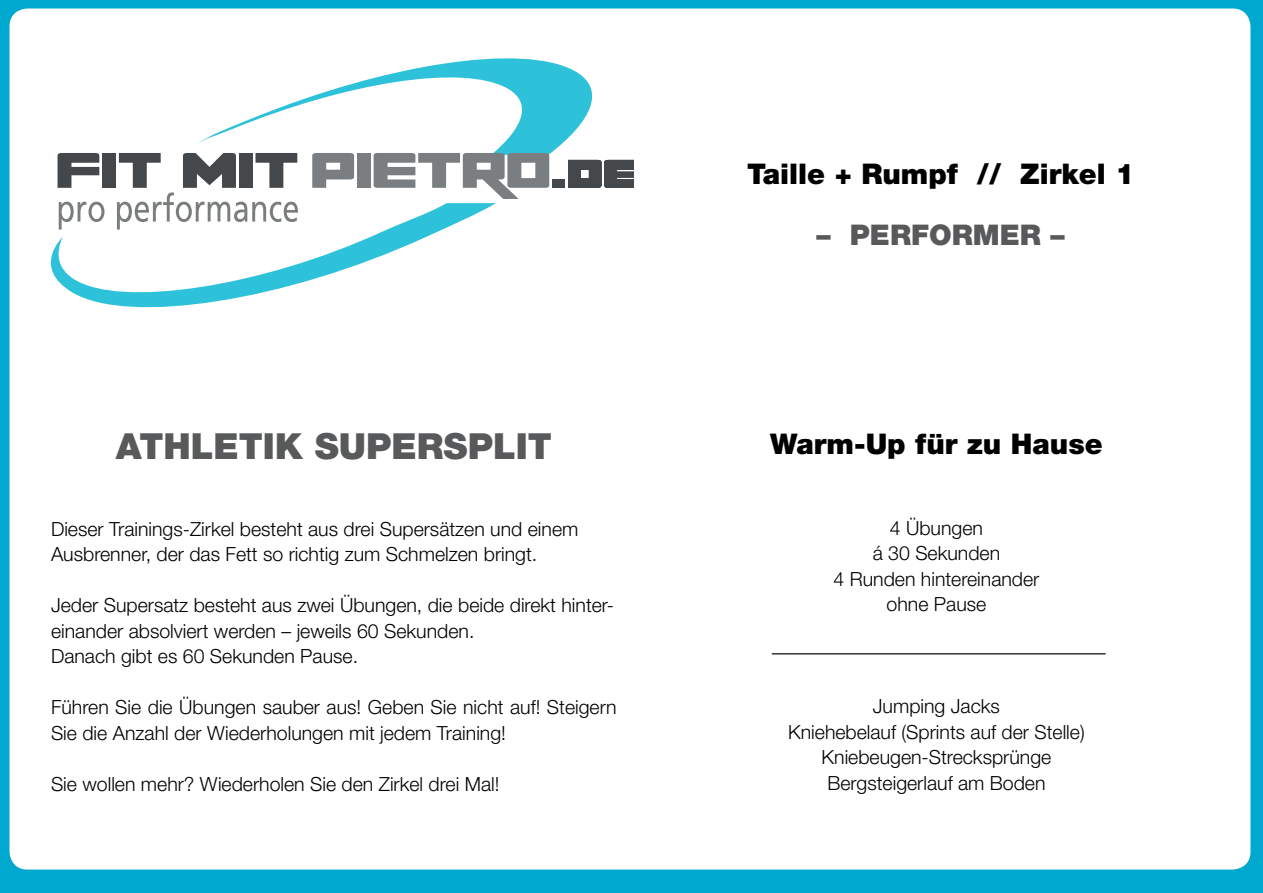
<style>
.page{position:relative;width:1263px;height:893px;background:#00a7ce}
.page>*{position:absolute;margin:0;border:0;box-sizing:border-box;transform-origin:0 0}
.t1{font:900 36px "Helvetica Neue LT Std";color:#58595b}
.t2{font:900 28.5px "Helvetica Neue LT Std";color:#000}
.t3{font:900 28.5px "Helvetica Neue LT Std";color:#58595b}
.t4{font:300 19.5px/25.5px "Helvetica Neue LT Std";color:#000}
</style>
<div class="page">
<div style="left:10px;top:9px;width:1240px;height:860px;background:#fff;border-radius:18px"></div>
<hr style="left:772px;top:653px;width:334px;height:1px;background:#000">
<svg style="left:50px;top:58px;width:549px;height:250px"></svg>
<svg style="left:58px;top:153px;width:41px;height:35px"></svg>
<div style="left:102px;top:153px;width:14px;height:35px;background:#45484a"></div>
<svg style="left:312px;top:153px;width:42px;height:35px"></svg>
<div style="left:357px;top:153px;width:14px;height:35px;background:#7b7e80"></div>
<svg style="left:374px;top:153px;width:175px;height:46px"></svg>
<svg style="left:59px;top:202px;width:45px;height:28px"></svg>
<svg style="left:117px;top:153px;width:181px;height:77px"></svg>
<div style="left:553px;top:179px;width:12px;height:9px;background:#45484a"></div>
<svg style="left:568px;top:160px;width:65px;height:28px;background:#55585a"></svg>
<h1 class="t1" style="left:116px;top:425px;width:437px">ATHLETIK SUPERSPLIT</h1>
<p class="t4" style="left:51px;top:516px;width:529px">Dieser Trainings-Zirkel besteht aus drei Supersätzen und einem<br>Ausbrenner, der das Fett so richtig zum Schmelzen bringt.</p>
<p class="t4" style="left:51px;top:592px;width:565px">Jeder Supersatz besteht aus zwei Übungen, die beide direkt hinter&shy;einander absolviert werden – jeweils 60 Sekunden.<br>Danach gibt es 60 Sekunden Pause.</p>
<p class="t4" style="left:51px;top:694px;width:567px">Führen Sie die Übungen sauber aus! Geben Sie nicht auf! Steigern<br>Sie die Anzahl der Wiederholungen mit jedem Training!</p>
<p class="t4" style="left:51px;top:771px;width:450px">Sie wollen mehr? Wiederholen Sie den Zirkel drei Mal!</p>
<h2 class="t2" style="left:747px;top:157px;width:389px">Taille + Rumpf // Zirkel 1</h2>
<h2 class="t3" style="left:816px;top:218px;width:250px">– PERFORMER –</h2>
<h2 class="t2" style="left:770px;top:427px;width:334px">Warm-Up für zu Hause</h2>
<p class="t4" style="left:833px;top:515px;width:207px;text-align:center">4 Übungen<br>á 30 Sekunden<br>4 Runden hintereinander ohne Pause</p>
<p class="t4" style="left:788px;top:693px;width:298px;text-align:center">Jumping Jacks<br>Kniehebelauf (Sprints auf der Stelle)<br>Kniebeugen-Strecksprünge<br>Bergsteigerlauf am Boden</p>
</div>
